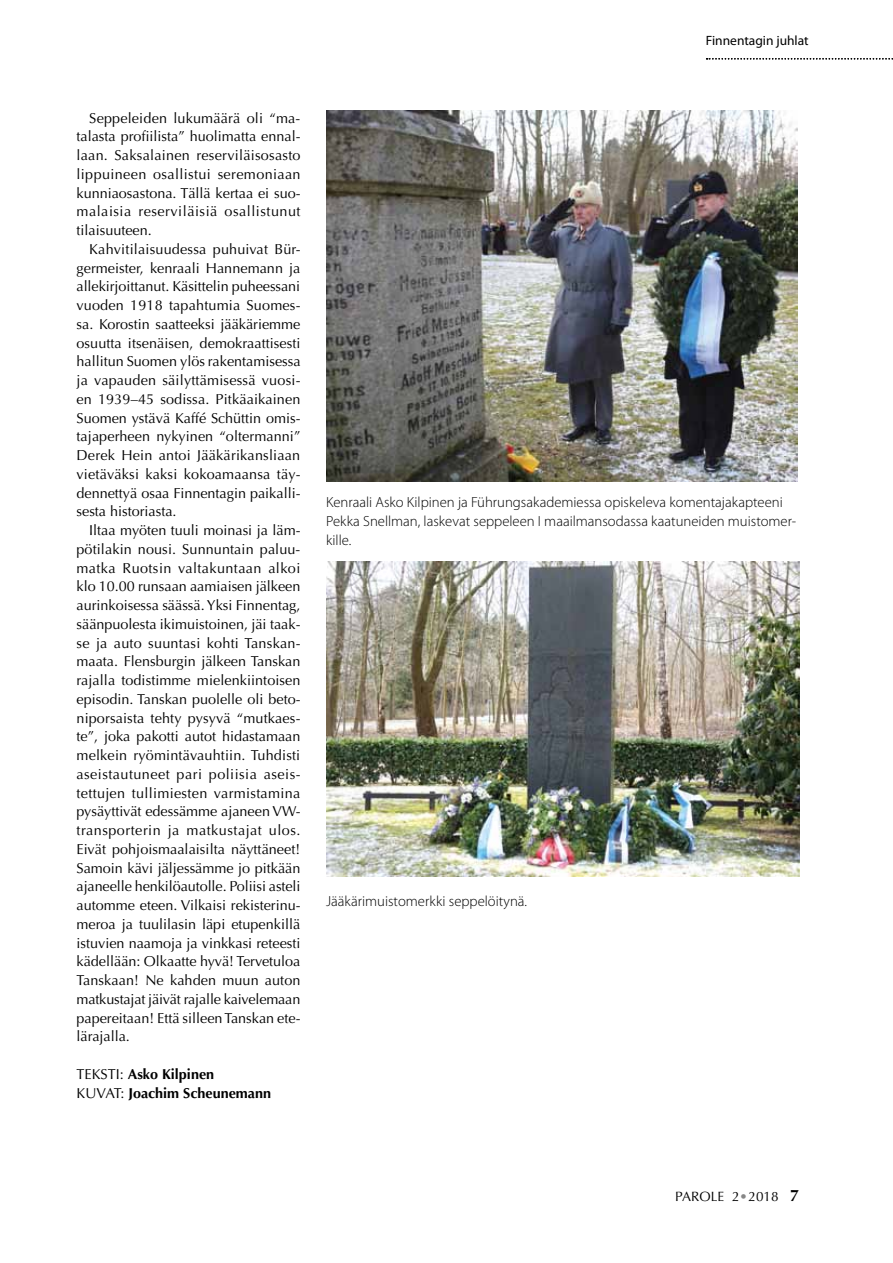
<style>
.page{position:relative;width:893px;height:1263px;background:#fff}
.page>*{position:absolute;margin:0;border:0;box-sizing:border-box;transform-origin:0 0}
.t1{font:300 14.7px/18.8px "Myriad Pro";color:#000}
.t2{font:14.4px/18.8px "Optima";color:#000;text-align:justify}
.t3{font:700 14.4px/18.8px "Optima";color:#000}
.t4{font:13.5px "Myriad Pro";color:#000}
.t5{font:13.5px "Optima";letter-spacing:.005em;color:#000}
.s1{font-weight:400}
.s2{color:#878787}
.s3{font-weight:700;font-size:16.5px}
</style>
<div class="page">
<svg style="left:707px;top:58px;width:186px;height:2px"></svg>
<img style="left:326px;top:111px;width:472px;height:370px">
<img style="left:326px;top:561px;width:473px;height:316px">
<p class="t4" style="left:706px;top:32px;width:104px">Finnentagin juhlat</p>
<p class="t2" style="left:77px;top:108px;width:226px;text-indent:13px">Seppeleiden lukumäärä oli “ma&shy;talasta profiilista” huolimatta ennal&shy;laan. Saksalainen reserviläisosasto lippuineen osallistui seremoniaan kunniaosastona. Tällä kertaa ei suo&shy;malaisia reserviläisiä osallistunut tilaisuuteen.</p>
<p class="t2" style="left:77px;top:240px;width:226px;text-indent:13px">Kahvitilaisuudessa puhuivat Bür&shy;germeister, kenraali Hannemann ja allekirjoittanut. Käsittelin puheessani vuoden 1918 tapahtumia Suomes&shy;sa. Korostin saatteeksi jääkäriemme osuutta itsenäisen, demokraattisesti hallitun Suomen ylös rakentamisessa ja vapauden säilyttämisessä vuosi&shy;en 1939–45 sodissa. Pitkäaikainen Suomen ystävä Kaffé Schüttin omis&shy;tajaperheen nykyinen “oltermanni” Derek Hein antoi Jääkärikansliaan vietäväksi kaksi kokoamaansa täy&shy;dennettyä osaa Finnentagin paikalli&shy;sesta historiasta.</p>
<p class="t2" style="left:77px;top:521px;width:226px;text-indent:13px">Iltaa myöten tuuli moinasi ja läm&shy;pötilakin nousi. Sunnuntain paluu&shy;matka Ruotsin valtakuntaan alkoi klo 10.00 runsaan aamiaisen jälkeen aurinkoisessa säässä. Yksi Finnentag, säänpuolesta ikimuistoinen, jäi taak&shy;se ja auto suuntasi kohti Tanskan&shy;maata. Flensburgin jälkeen Tanskan rajalla todistimme mielenkiintoisen episodin. Tanskan puolelle oli beto&shy;niporsaista tehty pysyvä “mutkaes&shy;te”, joka pakotti autot hidastamaan melkein ryömintävauhtiin. Tuhdisti aseistautuneet pari poliisia aseis&shy;tettujen tullimiesten varmistamina pysäyttivät edessämme ajaneen VW&shy;transporterin ja matkustajat ulos.<br>Eivät pohjoismaalaisilta näyttäneet!<br>Samoin kävi jäljessämme jo pitkään ajaneelle henkilöautolle. Poliisi asteli automme eteen. Vilkaisi rekisterinu&shy;meroa ja tuulilasin läpi etupenkillä istuvien naamoja ja vinkkasi reteesti kädellään: Olkaatte hyvä! Tervetuloa Tanskaan! Ne kahden muun auton matkustajat jäivät rajalle kaivelemaan papereitaan! Että silleen Tanskan ete&shy;lärajalla.</p>
<p class="t3" style="left:77px;top:1065px;width:196px"><span class="s1">TEKSTI:</span> Asko Kilpinen<br><span class="s1">KUVAT:</span> Joachim Scheunemann</p>
<p class="t1" style="left:326px;top:493px;width:472px">Kenraali Asko Kilpinen ja Führungsakademiessa opiskeleva komentajakapteeni<br>Pekka Snellman, laskevat seppeleen I maailmansodassa kaatuneiden muistomer&shy;kille.</p>
<p class="t1" style="left:326px;top:892px;width:203px">Jääkärimuistomerkki seppelöitynä.</p>
<p class="t5" style="left:675px;top:1189px;width:126px">PAROLE 2<span class="s2">•</span> 2018 <span class="s3">7</span></p>
</div>
